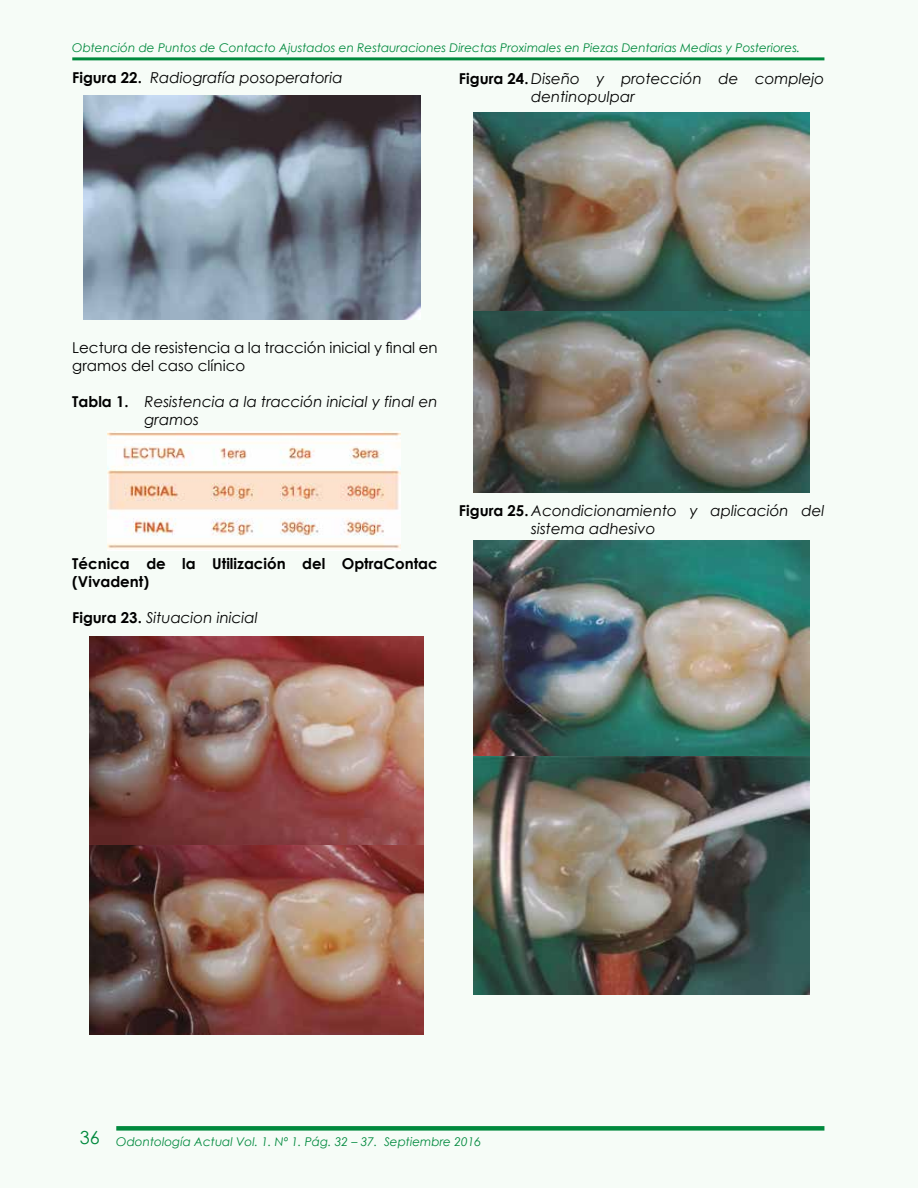
<style>
.page{position:relative;width:918px;height:1188px;background:#fff}
.page>*{position:absolute;margin:0;border:0;box-sizing:border-box;transform-origin:0 0}
.t1{font:18px "Century Gothic";color:#00893d}
.t2{font:italic 15px/18px "Century Gothic";color:#000}
.t3{font:15px/18px "Century Gothic";color:#000}
.t4{font:700 15px/18px "Century Gothic";color:#000}
.t5{font:italic 12px "Century Gothic";color:#00893d}
.s1{font-weight:700;font-style:normal}
</style>
<div class="page">
<div style="left:116px;top:1126px;width:708px;height:5px;background:#00893d"></div>
<hr style="left:72px;top:57px;width:752px;height:3px;background:#00893d">
<img style="left:90px;top:636px;width:333px;height:399px">
<img style="left:473px;top:540px;width:337px;height:454px">
<img style="left:473px;top:112px;width:337px;height:380px">
<img style="left:84px;top:96px;width:337px;height:224px">
<img style="left:108px;top:432px;width:292px;height:118px">
<p class="t5" style="left:72px;top:39px;width:730px">Obtención de Puntos de Contacto Ajustados en Restauraciones Directas Proximales en Piezas Dentarias Medias y Posteriores.</p>
<p class="t2" style="left:72px;top:68px;width:272px"><span class="s1">Figura 22.</span> Radiografía posoperatoria</p>
<p class="t2" style="left:531px;top:69px;width:295px;text-indent:-72px"><span class="s1">Figura 24.</span> Diseño y protección de complejo dentinopulpar</p>
<p class="t3" style="left:72px;top:338px;width:367px">Lectura de resistencia a la tracción inicial y final en gramos del caso clínico</p>
<p class="t2" style="left:145px;top:392px;width:295px;text-indent:-72px"><span class="s1">Tabla 1.</span> Resistencia a la tracción inicial y final en gramos</p>
<p class="t4" style="left:72px;top:554px;width:367px">Técnica de la Utilización del OptraContac (Vivadent)</p>
<p class="t2" style="left:72px;top:608px;width:187px"><span class="s1">Figura 23.</span> Situacion inicial</p>
<p class="t2" style="left:531px;top:501px;width:295px;text-indent:-72px"><span class="s1">Figura 25.</span> Acondicionamiento y aplicación del sistema adhesivo</p>
<p class="t1" style="left:80px;top:1126px;width:21px">36</p>
<p class="t5" style="left:116px;top:1134px;width:366px">Odontología Actual Vol. 1. Nº 1. Pág. 32 – 37. Septiembre 2016</p>
</div>
